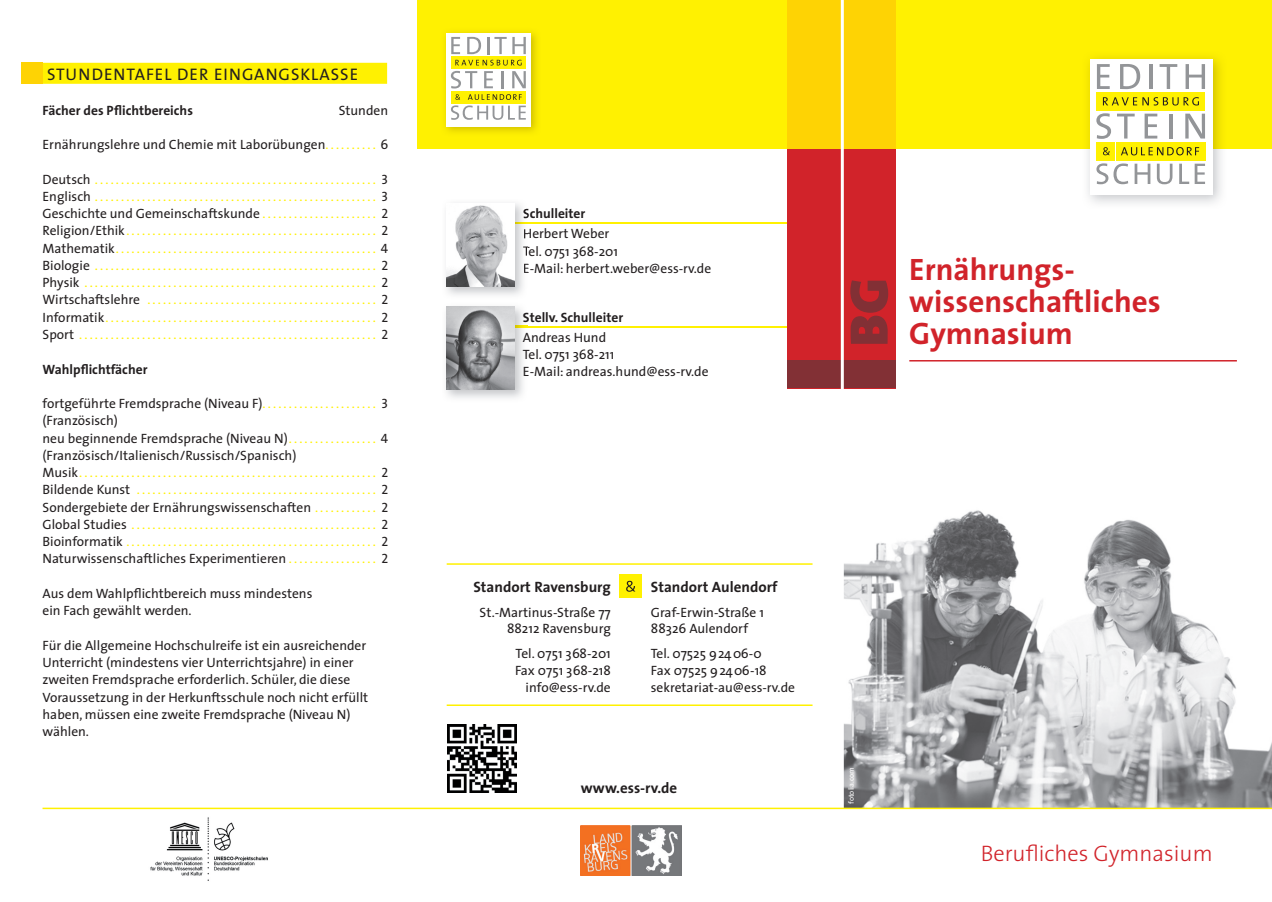
<style>
.page{position:relative;width:1272px;height:902px;background:#fff}
.page>*{position:absolute;margin:0;border:0;box-sizing:border-box;transform-origin:0 0}
.t1{font:900 54.3px "The Sans";color:#823035}
.t2{font:700 31.05px/32.1px "The Sans";color:#d1232a}
.t3{font:300 22.5px "The Sans";color:#d1232a}
.t4{font:16.8px "The Sans";letter-spacing:.06em;color:#231f20}
.t5{font:700 15px "The Sans";color:#231f20}
.t6{font:13.5px/17.2px "The Sans";color:#fff101;text-align:justify}
.t7{font:13.5px/17.2px "The Sans";color:#231f20}
.t8{font:700 13.5px "The Sans";color:#231f20}
.t9{font:7.5px "The Sans";color:#fff}
.s1{color:#fff101}
.s2{color:#231f20}
.s3{font-family:"The Sans Caps";color:#231f20}
</style>
<div class="page">
<hr style="left:446px;top:222px;width:365px;height:2px;background:#fff101">
<hr style="left:446px;top:326px;width:366px;height:1px;background:#fff101">
<div style="left:417px;top:0;width:425px;height:149px;background:#fff101"></div>
<hr style="left:446px;top:563px;width:366px;height:1px;background:#fff101">
<hr style="left:446px;top:704px;width:366px;height:2px;background:#fff101">
<div style="left:619px;top:574px;width:23px;height:24px;background:#fff101"></div>
<svg style="left:626px;top:580px;width:9px;height:11px"></svg>
<img style="left:447px;top:724px;width:69px;height:68px">
<div style="left:841px;top:0;width:430px;height:149px;background:#fff101"></div>
<div style="left:787px;top:149px;width:108px;height:239px;background:#d1232a"></div>
<div style="left:841px;top:0;width:54px;height:149px;background:#fed304"></div>
<div style="left:787px;top:0;width:54px;height:149px;background:#fed304"></div>
<img style="left:1087px;top:57px;width:134px;height:147px">
<div style="left:1090px;top:59px;width:122px;height:135px;background:#fff"></div>
<div style="left:1096px;top:142px;width:18px;height:18px;background:#fff101"></div>
<svg style="left:1097px;top:64px;width:12px;height:25px"></svg>
<svg style="left:1120px;top:64px;width:20px;height:25px"></svg>
<svg style="left:1149px;top:64px;width:3px;height:25px"></svg>
<svg style="left:1159px;top:64px;width:18px;height:25px"></svg>
<svg style="left:1185px;top:64px;width:19px;height:25px"></svg>
<svg style="left:1096px;top:113px;width:38px;height:26px"></svg>
<svg style="left:1144px;top:114px;width:13px;height:24px"></svg>
<svg style="left:1169px;top:114px;width:3px;height:24px"></svg>
<svg style="left:1185px;top:114px;width:19px;height:24px"></svg>
<svg style="left:1096px;top:163px;width:32px;height:21px"></svg>
<svg style="left:1134px;top:164px;width:16px;height:20px"></svg>
<svg style="left:1156px;top:164px;width:16px;height:20px"></svg>
<svg style="left:1179px;top:164px;width:25px;height:20px"></svg>
<div style="left:1096px;top:92px;width:109px;height:18px;background:#fff101"></div>
<div style="left:1116px;top:142px;width:89px;height:18px;background:#fff101"></div>
<svg style="left:1103px;top:147px;width:6px;height:8px"></svg>
<svg style="left:1102px;top:97px;width:96px;height:8px"></svg>
<svg style="left:1121px;top:147px;width:78px;height:8px"></svg>
<div style="left:787px;top:360px;width:108px;height:28px;background:#823035"></div>
<img style="left:843px;top:510px;width:428px;height:297px">
<img style="left:445px;top:32px;width:92px;height:100px">
<div style="left:446px;top:34px;width:85px;height:93px;background:#fff"></div>
<div style="left:451px;top:91px;width:12px;height:12px;background:#fff101"></div>
<svg style="left:451px;top:37px;width:9px;height:17px"></svg>
<svg style="left:467px;top:37px;width:14px;height:17px"></svg>
<svg style="left:487px;top:37px;width:19px;height:17px"></svg>
<svg style="left:512px;top:37px;width:14px;height:17px"></svg>
<svg style="left:451px;top:71px;width:26px;height:17px"></svg>
<svg style="left:484px;top:71px;width:9px;height:17px"></svg>
<svg style="left:501px;top:71px;width:2px;height:17px"></svg>
<svg style="left:512px;top:71px;width:14px;height:17px"></svg>
<div style="left:451px;top:56px;width:75px;height:13px;background:#fff101"></div>
<div style="left:464px;top:91px;width:62px;height:12px;background:#fff101"></div>
<svg style="left:455px;top:60px;width:66px;height:5px"></svg>
<svg style="left:451px;top:94px;width:75px;height:26px"></svg>
<hr style="left:840px;top:0;width:3px;height:901px;background:#fff">
<hr style="left:909px;top:360px;width:327px;height:1px;background:#d1232a">
<img style="left:150px;top:817px;width:118px;height:64px">
<div style="left:43px;top:63px;width:344px;height:21px;background:#fff101"></div>
<div style="left:22px;top:63px;width:21px;height:21px;background:#fed304"></div>
<hr style="left:43px;top:807px;width:1228px;height:2px;background:#fff101">
<img style="left:580px;top:825px;width:101px;height:50px">
<img style="left:446px;top:306px;width:81px;height:92px">
<img style="left:514px;top:326px;width:13px;height:1px">
<img style="left:446px;top:307px;width:68px;height:82px">
<img style="left:446px;top:203px;width:81px;height:92px">
<img style="left:514px;top:222px;width:13px;height:2px">
<svg style="left:523px;top:208px;width:4px;height:10px"></svg>
<svg style="left:524px;top:228px;width:3px;height:10px"></svg>
<svg style="left:523px;top:246px;width:4px;height:27px"></svg>
<img style="left:446px;top:203px;width:68px;height:83px">
<p class="t4" style="left:47px;top:60px;width:312px">STUNDENTAFEL DER EINGANGSKLASSE</p>
<p class="t8" style="left:43px;top:99px;width:152px">Fächer des Pflichtbereichs</p>
<p class="t7" style="left:339px;top:101px;width:51px">Stunden</p>
<p class="t7" style="left:43px;top:135px;width:347px">Ernährungslehre und Chemie mit Laborübungen <span class="s1">. . . . . . . . . .</span> 6</p>
<p class="t6" style="left:43px;top:170px;width:347px"><span class="s2">Deutsch</span> ...................................................... <span class="s3">3<br></span><span class="s2">Englisch</span> ...................................................... <span class="s3">3<br></span><span class="s2">Geschichte und Gemeinschaftskunde</span> . . . . . . . . . . . . . . . . . . . . . . <span class="s3">2<br></span><span class="s2">Religion/Ethik</span> ................................................ <span class="s3">2<br></span><span class="s2">Mathematik</span> .................................................. <span class="s3">4<br></span><span class="s2">Biologie</span> ...................................................... <span class="s3">2<br></span><span class="s2">Physik</span> ........................................................ <span class="s3">2<br></span><span class="s2">Wirtschaftslehre</span> ............................................ <span class="s3">2<br></span><span class="s2">Informatik</span> .................................................... <span class="s3">2<br></span><span class="s2">Sport</span> ......................................................... <span class="s3">2</span></p>
<p class="t8" style="left:43px;top:357px;width:106px">Wahlpflichtfächer</p>
<p class="t6" style="left:43px;top:394px;width:347px;text-align:left"><span class="s2">fortgeführte Fremdsprache (Niveau F)</span>. . . . . . . . . . . . . . . . . . . . . . <span class="s3">3 </span><span class="s2">(Französisch)<br>neu beginnende Fremdsprache (Niveau N)</span> . . . . . . . . . . . . . . . . . <span class="s3">4 </span><span class="s2">(Französisch/Italienisch/Russisch/Spanisch)<br>Musik</span> ......................................................... <span class="s3">2<br></span><span class="s2">Bildende Kunst</span> .............................................. <span class="s3">2<br></span><span class="s2">Sondergebiete der Ernährungswissenschaften</span> . . . . . . . . . . . . <span class="s3">2<br></span><span class="s2">Global Studies</span> ............................................... <span class="s3">2<br></span><span class="s2">Bioinformatik</span> ................................................ <span class="s3">2<br></span><span class="s2">Naturwissenschaftliches Experimentieren</span> . . . . . . . . . . . . . . . . . <span class="s3">2</span></p>
<p class="t7" style="left:43px;top:584px;width:271px">Aus dem Wahlpflichtbereich muss mindestens ein Fach gewählt werden.</p>
<p class="t7" style="left:43px;top:636px;width:327px">Für die Allgemeine Hochschulreife ist ein ausreichender Unterricht (mindestens vier Unterrichtsjahre) in einer zweiten Fremdsprache erforderlich. Schüler, die diese Voraussetzung in der Herkunftsschule noch nicht erfüllt haben, müssen eine zweite Fremdsprache (Niveau N) wählen.</p>
<p class="t8" style="left:523px;top:202px;width:64px">Schulleiter</p>
<p class="t7" style="left:523px;top:225px;width:190px">Herbert Weber<br>Tel. 0751 368-201<br>E-Mail: herbert.weber@ess-rv.de</p>
<p class="t8" style="left:523px;top:306px;width:102px">Stellv. Schulleiter</p>
<p class="t7" style="left:523px;top:328px;width:187px">Andreas Hund<br>Tel. 0751 368-211<br>E-Mail: andreas.hund@ess-rv.de</p>
<h1 class="t1" style="left:823px;top:346px;width:70px;rotate:-90deg">BG</h1>
<h2 class="t2" style="left:909px;top:252px;width:253px">Ernährungs&shy;wissenschaftliches<br>Gymnasium</h2>
<p class="t5" style="left:473px;top:574px;width:139px">Standort Ravensburg</p>
<p class="t7" style="left:479px;top:603px;width:133px;line-height:16.6px;text-align:right">St.-Martinus-Straße 77<br>88212 Ravensburg</p>
<p class="t7" style="left:515px;top:645px;width:97px;line-height:16.6px;text-align:right">Tel. 0751 368-201<br>Fax 0751 368-218 info@ess-rv.de</p>
<p class="t5" style="left:651px;top:574px;width:128px">Standort Aulendorf</p>
<p class="t7" style="left:651px;top:603px;width:115px;line-height:16.6px">Graf-Erwin-Straße 1<br>88326 Aulendorf</p>
<p class="t7" style="left:651px;top:645px;width:146px;line-height:16.6px">Tel. 07525 92406-0<br>Fax 07525 92406-18 sekretariat-au@ess-rv.de</p>
<p class="t5" style="left:581px;top:775px;width:98px">www.ess-rv.de</p>
<p class="t9" style="left:845px;top:803px;width:38px;rotate:-90deg">fotolia.com</p>
<h3 class="t3" style="left:980px;top:834px;width:233px">Berufliches Gymnasium</h3>
</div>
